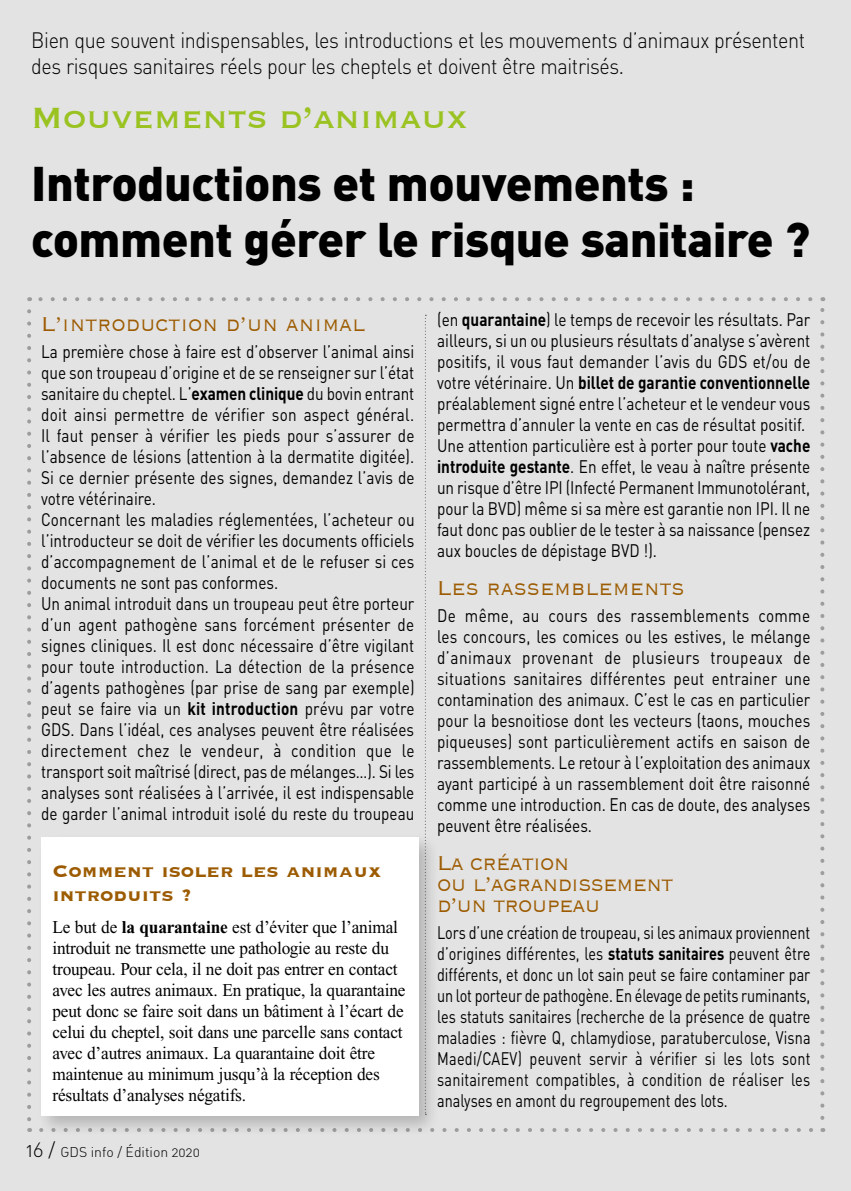
<style>
.page{position:relative;width:851px;height:1191px;background:#fff}
.page>*{position:absolute;margin:0;border:0;box-sizing:border-box;transform-origin:0 0}
.t1{font:900 48px/56px "DIN";letter-spacing:-.01em;color:#000}
.t2{font:38px "Copperplate";color:#9ac322}
.t3{font:300 26px "Copperplate";color:#9c5b00;scale:.9 1}
.t4{font:300 26px/21px "Copperplate";letter-spacing:-.03em;color:#9c5b00;scale:.9 1}
.t5{font:22px/26px "DIN Light Alternate";letter-spacing:-.02em;color:#000;scale:.9 1}
.t6{font:700 22px/24px "Copperplate";color:#9c5b00}
.t7{font:18px/21px "DIN";color:#000;scale:.85 1}
.t8{font:18px/21px "DIN";color:#000;text-align:justify;scale:.8 1}
.t9{font:18px/21px "Times New Roman";letter-spacing:-.01em;color:#000;scale:.96 1}
.t10{font:14px "DIN Light Alternate";color:#000}
.s1{font-weight:700}
.s2{font-size:20px}
</style>
<div class="page">
<div style="left:0;top:0;width:850px;height:1191px;background:#e3e3e3"></div>
<svg style="left:442px;top:1128px;width:371px;height:4px"></svg>
<svg style="left:27px;top:311px;width:4px;height:821px"></svg>
<svg style="left:820px;top:297px;width:4px;height:821px"></svg>
<svg style="left:29px;top:297px;width:781px;height:4px"></svg>
<svg style="left:425px;top:315px;width:1px;height:517px"></svg>
<div style="left:36px;top:832px;width:403px;height:305px;background:#000;opacity:.2"></div>
<div style="left:41px;top:837px;width:377px;height:278px;background:#fff"></div>
<p class="t5" style="left:31px;top:27px;width:861px">Bien que souvent indispensables, les introductions et les mouvements d’animaux présentent des risques sanitaires réels pour les cheptels et doivent être maitrisés.</p>
<h2 class="t2" style="left:31px;top:93px;width:438px">Mouvements d’animaux</h2>
<h1 class="t1" style="left:31px;top:153px;width:780px">Introductions et mouvements : comment gérer le risque sanitaire ?</h1>
<h3 class="t3" style="left:41px;top:307px;width:361px">L’introduction d’un animal</h3>
<p class="t7" style="left:41px;top:340px;width:441px">La première chose à faire est d’observer l’animal ainsi que son troupeau d’origine et de se renseigner sur l’état sanitaire du cheptel. L’<span class="s1">examen clinique</span> du bovin entrant doit ainsi permettre de vérifier son aspect général.<br>Il faut penser à vérifier les pieds pour s’assurer de l’absence de lésions (attention à la dermatite digitée).<br>Si ce dernier présente des signes, demandez l’avis de votre vétérinaire.<br>Concernant les maladies réglementées, l’acheteur ou l’introducteur se doit de vérifier les documents officiels d’accompagnement de l’animal et de le refuser si ces documents ne sont pas conformes.<br>Un animal introduit dans un troupeau peut être porteur d’un agent pathogène sans forcément présenter de signes cliniques. Il est donc nécessaire d’être vigilant pour toute introduction. La détection de la présence d’agents pathogènes (par prise de sang par exemple) peut se faire via un <span class="s1">kit introduction</span> prévu par votre GDS. Dans l’idéal, ces analyses peuvent être réalisées directement chez le vendeur, à condition que le transport soit maîtrisé (direct, pas de mélanges…). Si les analyses sont réalisées à l’arrivée, il est indispensable de garder l’animal introduit isolé du reste du troupeau</p>
<p class="t6" style="left:52px;top:857px;width:330px">Comment isoler les animaux introduits ?</p>
<p class="t9" style="left:52px;top:916px;width:369px">Le but de <span class="s1">la quarantaine</span> est d’éviter que l’animal introduit ne transmette une pathologie au reste du troupeau. Pour cela, il ne doit pas entrer en contact avec les autres animaux. En pratique, la quarantaine peut donc se faire soit dans un bâtiment à l’écart de celui du cheptel, soit dans une parcelle sans contact avec d’autres animaux. La quarantaine doit être maintenue au minimum jusqu’à la réception des résultats d’analyses négatifs.</p>
<p class="t10" style="left:26px;top:1142px;width:175px"><span class="s2">16 /</span> GDS info / Édition 2020</p>
<p class="t7" style="left:437px;top:309px;width:440px">(en <span class="s1">quarantaine</span>) le temps de recevoir les résultats. Par ailleurs, si un ou plusieurs résultats d’analyse s’avèrent positifs, il vous faut demander l’avis du GDS et/ou de votre vétérinaire. Un <span class="s1">billet de garantie conventionnelle </span>préalablement signé entre l’acheteur et le vendeur vous permettra d’annuler la vente en cas de résultat positif.<br>Une attention particulière est à porter pour toute <span class="s1">vache introduite gestante</span>. En effet, le veau à naître présente un risque d’être IPI (Infecté Permanent Immunotolérant, pour la BVD) même si sa mère est garantie non IPI. Il ne faut donc pas oublier de le tester à sa naissance (pensez aux boucles de dépistage BVD !).</p>
<h3 class="t3" style="left:437px;top:571px;width:276px">Les rassemblements</h3>
<p class="t7" style="left:437px;top:604px;width:441px;text-align:justify">De même, au cours des rassemblements comme les concours, les comices ou les estives, le mélange d’animaux provenant de plusieurs troupeaux de situations sanitaires différentes peut entrainer une contamination des animaux. C’est le cas en particulier pour la besnoitiose dont les vecteurs (taons, mouches piqueuses) sont particulièrement actifs en saison de rassemblements. Le retour à l’exploitation des animaux ayant participé à un rassemblement doit être raisonné comme une introduction. En cas de doute, des analyses peuvent être réalisées.</p>
<h3 class="t4" style="left:437px;top:851px;width:264px">La création<br>ou l’agrandissement d’un troupeau</h3>
<p class="t8" style="left:437px;top:921px;width:468px">Lors d’une création de troupeau, si les animaux proviennent d’origines différentes, les <span class="s1">statuts sanitaires</span> peuvent être différents, et donc un lot sain peut se faire contaminer par un lot porteur de pathogène. En élevage de petits ruminants, les statuts sanitaires (recherche de la présence de quatre maladies : fièvre Q, chlamydiose, paratuberculose, Visna Maedi/CAEV) peuvent servir à vérifier si les lots sont sanitairement compatibles, à condition de réaliser les analyses en amont du regroupement des lots.</p>
</div>
